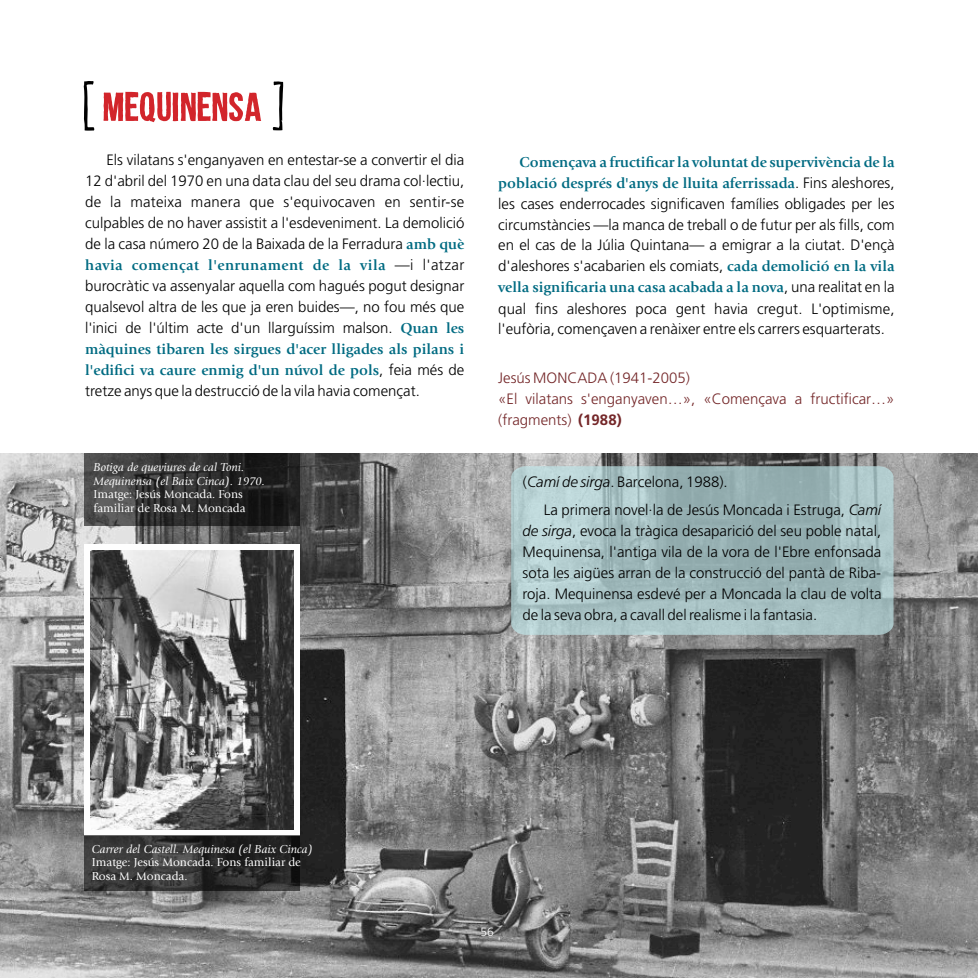
<style>
.page{position:relative;width:978px;height:978px;background:#fff}
.page>*{position:absolute;margin:0;border:0;box-sizing:border-box;transform-origin:0 0}
.t1{font:300 15px/20.9px "Frutiger";color:#000;text-align:justify}
.t2{font:700 15px/21px "Giovanni";color:#006b82}
.t3{font:300 15px/21.1px "Frutiger";color:#742729}
.t4{font:700 15px "Giovanni";letter-spacing:.025em;color:#006b82}
.t5{font:italic 12px/13.6px "Giovanni";color:#fefefe}
.t6{font:12px/13.8px "Giovanni";color:#fefefe}
.t7{font:300 12px "Frutiger";color:#fefefe}
.s1{font-family:"Giovanni";font-weight:700;color:#006b82}
.s2{font-family:"Frutiger";font-weight:300;color:#000}
.s3{font-weight:700}
.s4{font-style:italic}
</style>
<div class="page">
<svg style="left:84px;top:81px;width:10px;height:50px"></svg>
<svg style="left:273px;top:81px;width:11px;height:49px"></svg>
<svg style="left:103px;top:92px;width:158px;height:30px"></svg>
<img style="left:0;top:454px;width:978px;height:524px">
<svg style="left:511px;top:466px;width:383px;height:169px;background:#a4bdbf"></svg>
<div style="left:84px;top:544px;width:216px;height:292px;background:#fefefe"></div>
<img style="left:90px;top:551px;width:204px;height:279px">
<div style="left:85px;top:454px;width:215px;height:72px;background:#000;opacity:.58"></div>
<div style="left:85px;top:835px;width:215px;height:56px;background:#000;opacity:.58"></div>
<p class="t1" style="left:85px;top:151px;width:381px;text-indent:21px">Els vilatans s'enganyaven en entestar-se a convertir el dia 12 d'abril del 1970 en una data clau del seu drama col·lectiu, de la mateixa manera que s'equivocaven en sentir-se culpables de no haver assistit a l'esdeveniment. La demolició de la casa número 20 de la Baixada de la Ferradura <span class="s1">amb què</span></p>
<p class="t4" style="left:85px;top:259px;width:381px">havia començat l'enrunament de la vila <span class="s2">—i l'atzar</span></p>
<p class="t1" style="left:85px;top:277px;width:381px">burocràtic va assenyalar aquella com hagués pogut designar qualsevol altra de les que ja eren buides—, no fou més que l'inici de l'últim acte d'un llarguíssim malson. <span class="s1">Quan les</span></p>
<p class="t2" style="left:85px;top:340px;width:381px">màquines tibaren les sirgues d'acer lligades als pilans i l'edifici va caure enmig d'un núvol de pols<span class="s2">, feia més de</span></p>
<p class="t1" style="left:85px;top:382px;width:336px">tretze anys que la destrucció de la vila havia començat.</p>
<p class="t5" style="left:94px;top:461px;width:173px">Botiga de queviures de cal Toni.<br>Mequinensa (el Baix Cinca). 1970.</p>
<p class="t6" style="left:94px;top:488px;width:153px">Imatge: Jesús Moncada. Fons familiar de Rosa M. Moncada</p>
<p class="t2" style="left:498px;top:152px;width:398px;text-align:right">Començava a fructificar la voluntat de supervivència de la població després d'anys de lluita aferrissada<span class="s2">. Fins aleshores,</span></p>
<p class="t1" style="left:498px;top:195px;width:398px">les cases enderrocades significaven famílies obligades per les circumstàncies —la manca de treball o de futur per als fills, com en el cas de la Júlia Quintana— a emigrar a la ciutat. D'ençà d'aleshores s'acabarien els comiats, <span class="s1">cada demolició en la vila</span></p>
<p class="t2" style="left:498px;top:278px;width:398px">vella significaria una casa acabada a la nova<span class="s2">, una realitat en la</span></p>
<p class="t1" style="left:498px;top:299px;width:398px">qual fins aleshores poca gent havia cregut. L'optimisme, l'eufòria, començaven a renàixer entre els carrers esquarterats.</p>
<p class="t3" style="left:498px;top:369px;width:398px">Jesús MONCADA (1941-2005)<br>«El vilatans s'enganyaven…», «Començava a fructificar…» (fragments) <span class="s3">(1988)</span></p>
<p class="t1" style="left:544px;top:469px;width:339px;line-height:28px;text-indent:-21px">(<span class="s4">Camí de sirga</span>. Barcelona, 1988).<br>La primera novel·la de Jesús Moncada i Estruga, <span class="s4">Camí</span></p>
<p class="t1" style="left:523px;top:522px;width:360px"><span class="s4">de sirga</span>, evoca la tràgica desaparició del seu poble natal, Mequinensa, l'antiga vila de la vora de l'Ebre enfonsada sota les aigües arran de la construcció del pantà de Riba&shy;roja. Mequinensa esdevé per a Moncada la clau de volta de la seva obra, a cavall del realisme i la fantasia.</p>
<p class="t5" style="left:92px;top:843px;width:222px">Carrer del Castell. Mequinesa (el Baix Cinca)</p>
<p class="t6" style="left:92px;top:857px;width:210px">Imatge: Jesús Moncada. Fons familiar de<br>Rosa M. Moncada.</p>
<p class="t7" style="left:480px;top:927px;width:15px">56</p>
</div>
